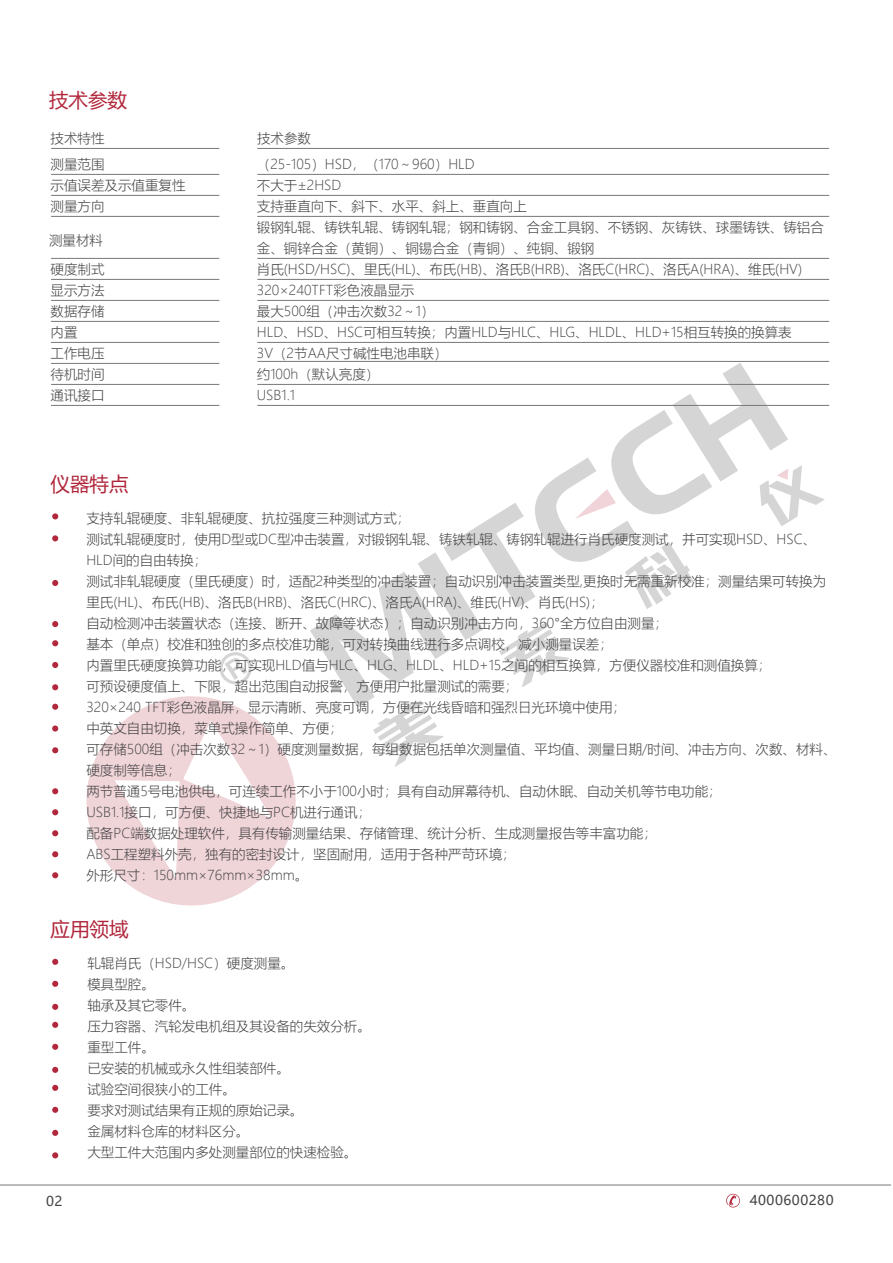
<style>
.page{position:relative;width:893px;height:1263px;background:#fff}
.page>*{position:absolute;margin:0;border:0;box-sizing:border-box;transform-origin:0 0}
.t1{font:19.5px "Microsoft Ya Hei";color:#b1283c}
.t2{font:300 13.5px/21px "Microsoft Ya Hei";color:#424143}
.t3{font:13.5px "Microsoft Ya Hei";letter-spacing:.04em;color:#424344}
</style>
<div class="page">
<svg style="left:373px;top:465px;width:452px;height:302px"></svg>
<svg style="left:310px;top:363px;width:478px;height:344px"></svg>
<svg style="left:219px;top:652px;width:33px;height:32px"></svg>
<svg style="left:86px;top:696px;width:210px;height:209px"></svg>
<svg style="left:726px;top:1194px;width:14px;height:13px"></svg>
<svg style="left:52px;top:725px;width:6px;height:6px"></svg>
<svg style="left:52px;top:513px;width:6px;height:6px"></svg>
<svg style="left:52px;top:535px;width:6px;height:6px"></svg>
<svg style="left:52px;top:580px;width:6px;height:6px"></svg>
<svg style="left:52px;top:640px;width:6px;height:6px"></svg>
<svg style="left:52px;top:621px;width:6px;height:6px"></svg>
<svg style="left:52px;top:684px;width:6px;height:6px"></svg>
<svg style="left:52px;top:704px;width:6px;height:6px"></svg>
<svg style="left:52px;top:662px;width:6px;height:6px"></svg>
<svg style="left:52px;top:788px;width:6px;height:6px"></svg>
<svg style="left:52px;top:747px;width:6px;height:6px"></svg>
<svg style="left:52px;top:959px;width:6px;height:6px"></svg>
<svg style="left:52px;top:981px;width:6px;height:6px"></svg>
<svg style="left:52px;top:1004px;width:6px;height:6px"></svg>
<svg style="left:52px;top:809px;width:6px;height:6px"></svg>
<svg style="left:52px;top:830px;width:6px;height:6px"></svg>
<svg style="left:52px;top:851px;width:6px;height:6px"></svg>
<svg style="left:52px;top:872px;width:6px;height:6px"></svg>
<svg style="left:52px;top:1022px;width:6px;height:6px"></svg>
<svg style="left:52px;top:1044px;width:6px;height:6px"></svg>
<svg style="left:52px;top:1067px;width:6px;height:6px"></svg>
<svg style="left:52px;top:1085px;width:6px;height:6px"></svg>
<svg style="left:52px;top:1107px;width:6px;height:6px"></svg>
<svg style="left:52px;top:1130px;width:6px;height:6px"></svg>
<svg style="left:52px;top:1152px;width:6px;height:6px"></svg>
<h1 class="t1" style="left:49px;top:86px;width:79px">技术参数</h1>
<p class="t2" style="left:51px;top:128px;width:55px">技术特性</p>
<p class="t2" style="left:257px;top:125px;width:219px;line-height:25.8px">技术参数<br>（25-105）HSD，（170～960）HLD</p>
<p class="t2" style="left:257px;top:175px;width:569px">不大于±2HSD<br>支持垂直向下、斜下、水平、斜上、垂直向上<br>锻钢轧辊、铸铁轧辊、铸钢轧辊；钢和铸钢、合金工具钢、不锈钢、灰铸铁、球墨铸铁、铸铝合金、铜锌合金（黄铜）、铜锡合金（青铜）、纯铜、锻钢<br>肖氏(HSD/HSC)、里氏(HL)、布氏(HB)、洛氏B(HRB)、洛氏C(HRC)、洛氏A(HRA)、维氏(HV)<br>320×240TFT彩色液晶显示<br>最大500组（冲击次数32～1）<br>HLD、HSD、HSC可相互转换；内置HLD与HLC、HLG、HLDL、HLD+15相互转换的换算表<br>3V（2节AA尺寸碱性电池串联）<br>约100h（默认亮度）<br>USB1.1</p>
<p class="t2" style="left:51px;top:154px;width:136px">测量范围<br>示值误差及示值重复性测量方向</p>
<p class="t2" style="left:49px;top:229px;width:55px">测量材料</p>
<p class="t2" style="left:51px;top:259px;width:55px">硬度制式显示方法数据存储内置<br>工作电压待机时间通讯接口</p>
<h1 class="t1" style="left:51px;top:470px;width:79px">仪器特点</h1>
<p class="t2" style="left:86px;top:507px;width:752px">支持轧辊硬度、非轧辊硬度、抗拉强度三种测试方式；<br>测试轧辊硬度时，使用D型或DC型冲击装置，对锻钢轧辊、铸铁轧辊、铸钢轧辊进行肖氏硬度测试，并可实现HSD、HSC、HLD间的自由转换；<br>测试非轧辊硬度（里氏硬度）时，适配2种类型的冲击装置；自动识别冲击装置类型,更换时无需重新校准；测量结果可转换为里氏(HL)、布氏(HB)、洛氏B(HRB)、洛氏C(HRC)、洛氏A(HRA)、维氏(HV)、肖氏(HS)；<br>自动检测冲击装置状态（连接、断开、故障等状态）；自动识别冲击方向，360°全方位自由测量；<br>基本（单点）校准和独创的多点校准功能，可对转换曲线进行多点调校，减小测量误差；<br>内置里氏硬度换算功能，可实现HLD值与HLC、HLG、HLDL、HLD+15之间的相互换算，方便仪器校准和测值换算；<br>可预设硬度值上、下限，超出范围自动报警，方便用户批量测试的需要；<br>320×240 TFT彩色液晶屏，显示清晰、亮度可调，方便在光线昏暗和强烈日光环境中使用；<br>中英文自由切换，菜单式操作简单、方便；<br>可存储500组（冲击次数32～1）硬度测量数据，每组数据包括单次测量值、平均值、测量日期/时间、冲击方向、次数、材料、硬度制等信息；<br>两节普通5号电池供电，可连续工作不小于100小时；具有自动屏幕待机、自动休眠、自动关机等节电功能；<br>USB1.1接口，可方便、快捷地与PC机进行通讯；<br>配备PC端数据处理软件，具有传输测量结果、存储管理、统计分析、生成测量报告等丰富功能；<br>ABS工程塑料外壳，独有的密封设计，坚固耐用，适用于各种严苛环境；<br>外形尺寸：150mm×76mm×38mm。</p>
<h1 class="t1" style="left:51px;top:916px;width:79px">应用领域</h1>
<p class="t2" style="left:87px;top:952px;width:285px">轧辊肖氏（HSD/HSC）硬度测量。<br>模具型腔。<br>轴承及其它零件。<br>压力容器、汽轮发电机组及其设备的失效分析。重型工件。<br>已安装的机械或永久性组装部件。<br>试验空间很狭小的工件。<br>要求对测试结果有正规的原始记录。<br>金属材料仓库的材料区分。<br>大型工件大范围内多处测量部位的快速检验。</p>
<p class="t3" style="left:46px;top:1192px;width:18px">02</p>
<p class="t3" style="left:750px;top:1191px;width:85px">4000600280</p>
</div>
